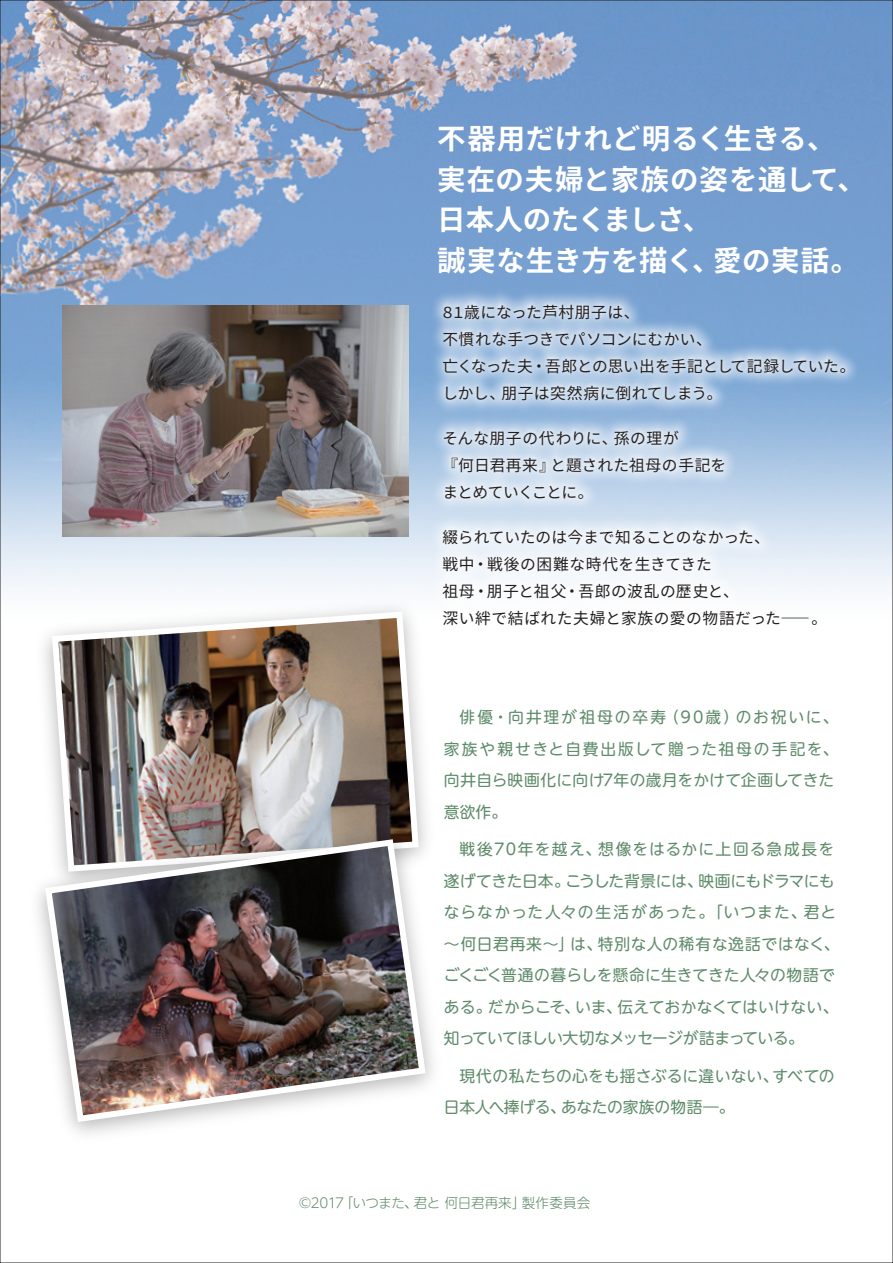
<style>
.page{position:relative;width:893px;height:1263px;background:#fff}
.page>*{position:absolute;margin:0;border:0;box-sizing:border-box;transform-origin:0 0}
.t1{font:700 28.5px "Source Han Code JP";letter-spacing:.01em;color:#fff}
.t2{font:700 28.5px "Source Han Code JP";letter-spacing:-.025em;color:#fff}
.t3{font:15.75px/27px "Source Han Code JP";letter-spacing:.01em;color:#231f20}
.t4{font:15.75px/31.5px "UD Shin M Go Pro";letter-spacing:.05em;color:#5e8b6a}
.t5{font:15.75px/31.5px "UD Shin M Go Pro";letter-spacing:.02em;color:#5e8b6a}
.t6{font:15.75px/31.5px "UD Shin M Go Pro";letter-spacing:-.04em;color:#5e8b6a}
.t7{font:15.75px "Source Han Code JP";letter-spacing:-.015em;color:#231f20}
.t8{font:15.75px "UD Shin M Go Pro";color:#5e8b6a}
.t9{font:15.75px/27px "Source Han Code JP";letter-spacing:-.04em;color:#231f20}
.t10{font:15.75px "UD Shin M Go Pro";letter-spacing:.07em;color:#5e8b6a}
.t11{font:15.75px "Source Han Code JP";letter-spacing:.03em;color:#231f20}
.t12{font:15.75px "UD Shin M Go Pro";letter-spacing:.09em;color:#5e8b6a}
.t13{font:15.75px "UD Shin M Go Pro";letter-spacing:-.05em;color:#5e8b6a}
.t14{font:15.75px "UD Shin M Go Pro";letter-spacing:-.025em;color:#5e8b6a}
.t15{font:15.75px "UD Shin M Go Pro";letter-spacing:-.015em;color:#5e8b6a}
.t16{font:15.75px "UD Shin M Go Pro";letter-spacing:-.03em;color:#5e8b6a}
.t17{font:300 13.5px "UD Shin M Go Pro";letter-spacing:-.015em;color:#5e8b6a}
</style>
<div class="page">
<img style="left:2px;top:2px;width:889px;height:590px">
<img style="left:63px;top:306px;width:345px;height:230px">
<img style="left:26px;top:589px;width:399px;height:228px">
<img style="left:49px;top:608px;width:373px;height:209px">
<img style="left:37px;top:817px;width:388px;height:317px">
<img style="left:42px;top:836px;width:383px;height:289px">
<img style="left:423px;top:284px;width:447px;height:370px">
<img style="left:436px;top:296px;width:429px;height:353px">
<h1 class="t1" style="left:437px;top:123px;width:400px">不器用だけれど明るく生きる、</h1>
<h1 class="t1" style="left:437px;top:163px;width:430px">実在の夫婦と家族の姿を通して、</h1>
<h1 class="t2" style="left:437px;top:204px;width:276px">日本人のたくましさ、</h1>
<h1 class="t1" style="left:713px;top:244px;width:148px">愛の実話。</h1>
<h1 class="t1" style="left:437px;top:244px;width:285px">誠実な生き方を描く、</h1>
<p class="t11" style="left:443px;top:303px;width:198px">81歳になった芦村朋子は、</p>
<p class="t3" style="left:443px;top:326px;width:271px">不慣れな手つきでパソコンにむかい、</p>
<p class="t7" style="left:443px;top:357px;width:414px">亡くなった夫・吾郎との思い出を手記として記録していた。</p>
<p class="t3" style="left:501px;top:380px;width:223px">朋子は突然病に倒れてしまう。</p>
<p class="t3" style="left:443px;top:380px;width:64px">しかし、</p>
<p class="t3" style="left:614px;top:425px;width:67px">孫の理が</p>
<p class="t3" style="left:550px;top:425px;width:177px;text-indent:-108px">そんな朋子の代わりに、<br>と題された祖母の手記を</p>
<p class="t9" style="left:443px;top:452px;width:153px">『何日君再来』<br>まとめていくことに。</p>
<p class="t3" style="left:443px;top:524px;width:386px">綴られていたのは今まで知ることのなかった、<br>戦中・戦後の困難な時代を生きてきた<br>祖母・朋子と祖父・吾郎の波乱の歴史と、<br>深い絆で結ばれた夫婦と家族の愛の物語だった―。</p>
<p class="t4" style="left:444px;top:701px;width:396px;text-indent:16px">俳優・向井理が祖母の卒寿<br>家族や親せきと自費出版して贈った祖母の手記を、向井自ら映画化に向け7年の歳月をかけて企画してきた意欲作。</p>
<p class="t10" style="left:598px;top:836px;width:238px">想像をはるかに上回る急成長を</p>
<p class="t5" style="left:664px;top:701px;width:77px">（90歳）</p>
<p class="t5" style="left:736px;top:701px;width:104px">のお祝いに、</p>
<p class="t12" style="left:460px;top:836px;width:143px">戦後70年を越え、</p>
<p class="t15" style="left:444px;top:868px;width:127px">遂げてきた日本。</p>
<p class="t14" style="left:565px;top:868px;width:139px">こうした背景には、</p>
<p class="t13" style="left:698px;top:868px;width:138px">映画にもドラマにも</p>
<p class="t4" style="left:598px;top:896px;width:243px;text-indent:-154px">ならなかった人々の生活があった。「いつまた、<br>特別な人の稀有な逸話ではなく、</p>
<p class="t5" style="left:804px;top:896px;width:34px">君と</p>
<p class="t5" style="left:444px;top:927px;width:132px">～何日君再来～」</p>
<p class="t8" style="left:444px;top:962px;width:392px">ごくごく普通の暮らしを懸命に生きてきた人々の物語で</p>
<p class="t5" style="left:617px;top:990px;width:223px">伝えておかなくてはいけない、</p>
<p class="t5" style="left:570px;top:927px;width:34px">は、</p>
<p class="t5" style="left:488px;top:990px;width:94px">だからこそ、</p>
<p class="t6" style="left:444px;top:990px;width:361px">ある。<br>知っていてほしい大切なメッセージが詰まっている。</p>
<p class="t5" style="left:773px;top:1059px;width:63px">すべての</p>
<p class="t5" style="left:575px;top:990px;width:48px">いま、</p>
<p class="t5" style="left:561px;top:1059px;width:219px;text-indent:-101px">現代の私たちの心をも揺さぶるに違いない、あなたの家族の物語―。</p>
<p class="t16" style="left:444px;top:1094px;width:123px">日本人へ捧げる、</p>
<p class="t17" style="left:340px;top:1192px;width:79px">「いつまた、</p>
<p class="t17" style="left:522px;top:1192px;width:70px">製作委員会</p>
<p class="t17" style="left:414px;top:1192px;width:113px">君と何日君再来」</p>
<p class="t17" style="left:299px;top:1192px;width:47px">©2017</p>
</div>
